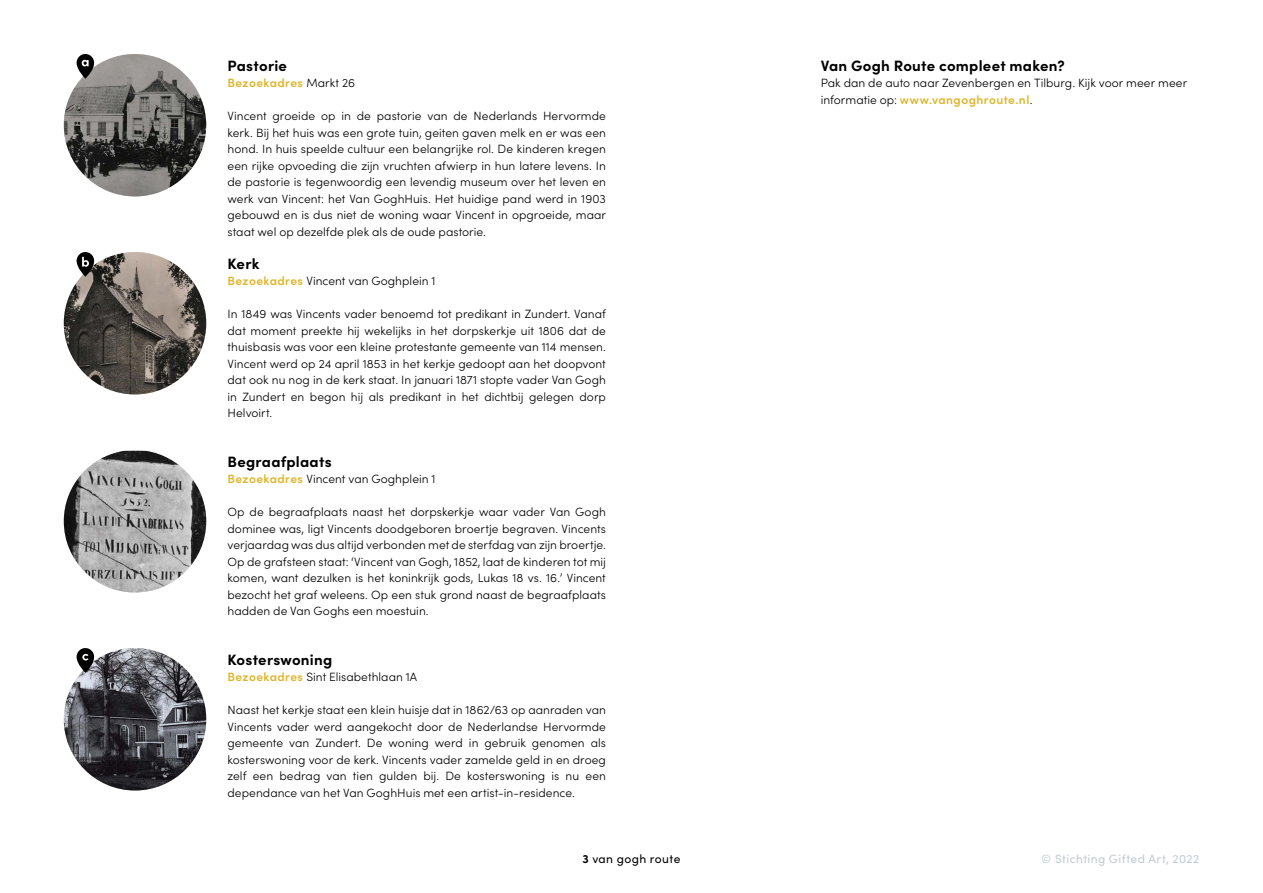
<style>
.page{position:relative;width:1263px;height:893px;background:#fff}
.page>*{position:absolute;margin:0;border:0;box-sizing:border-box;transform-origin:0 0}
.t1{font:700 15px "Sofia Pro";letter-spacing:.015em;color:#000}
.t2{font:300 12px/16.5px "Sofia Pro";letter-spacing:.005em;color:#000;text-align:justify}
.t3{font:12px "Sofia Pro";letter-spacing:.035em;color:#8298a7}
.t4{font:600 12px "Sofia Pro";letter-spacing:.035em;color:#deb529}
.t5{font:12px "Sofia Pro";letter-spacing:.035em;color:#000}
.s1{font-weight:300;color:#000}
.s2{font-weight:600;color:#deb529}
.s3{font-weight:700}
</style>
<div class="page">
<img style="left:64px;top:54px;width:142px;height:142px;border-radius:71px">
<svg style="left:76px;top:54px;width:18px;height:25px"></svg>
<img style="left:64px;top:252px;width:142px;height:142px;border-radius:71px">
<svg style="left:76px;top:252px;width:18px;height:25px"></svg>
<img style="left:64px;top:648px;width:142px;height:142px;border-radius:71px">
<img style="left:64px;top:451px;width:142px;height:141px">
<svg style="left:76px;top:648px;width:18px;height:25px"></svg>
<p class="t1" style="left:227px;top:54px;width:61px">Pastorie</p>
<p class="t4" style="left:227px;top:74px;width:129px">Bezoekadres <span class="s1">Markt 26</span></p>
<p class="t2" style="left:227px;top:107px;width:380px">Vincent groeide op in de pastorie van de Nederlands Hervormde kerk. Bij het huis was een grote tuin, geiten gaven melk en er was een hond. In huis speelde cultuur een belangrijke rol. De kinderen kregen een rijke opvoeding die zijn vruchten afwierp in hun latere levens. In de pastorie is tegenwoordig een levendig museum over het leven en werk van Vincent: het Van GoghHuis. Het huidige pand werd in 1903 gebouwd en is dus niet de woning waar Vincent in opgroeide, maar staat wel op dezelfde plek als de oude pastorie.</p>
<p class="t1" style="left:227px;top:252px;width:34px">Kerk</p>
<p class="t2" style="left:227px;top:272px;width:210px"><span class="s2">Bezoekadres</span> Vincent van Goghplein 1</p>
<p class="t2" style="left:227px;top:305px;width:380px">In 1849 was Vincents vader benoemd tot predikant in Zundert. Vanaf dat moment preekte hij wekelijks in het dorpskerkje uit 1806 dat de thuisbasis was voor een kleine protestante gemeente van 114 mensen.<br>Vincent werd op 24 april 1853 in het kerkje gedoopt aan het doopvont dat ook nu nog in de kerk staat. In januari 1871 stopte vader Van Gogh in Zundert en begon hij als predikant in het dichtbij gelegen dorp Helvoirt.</p>
<p class="t1" style="left:227px;top:450px;width:106px">Begraafplaats</p>
<p class="t2" style="left:227px;top:470px;width:210px"><span class="s2">Bezoekadres</span> Vincent van Goghplein 1</p>
<p class="t2" style="left:227px;top:503px;width:380px">Op de begraafplaats naast het dorpskerkje waar vader Van Gogh dominee was, ligt Vincents doodgeboren broertje begraven. Vincents verjaardag was dus altijd verbonden met de sterfdag van zijn broertje.<br>Op de grafsteen staat: ‘Vincent van Gogh, 1852, laat de kinderen tot mij komen, want dezulken is het koninkrijk gods, Lukas 18 vs. 16.’ Vincent bezocht het graf weleens. Op een stuk grond naast de begraafplaats hadden de Van Goghs een moestuin.</p>
<p class="t1" style="left:227px;top:648px;width:106px">Kosterswoning</p>
<p class="t2" style="left:227px;top:668px;width:191px"><span class="s2">Bezoekadres</span> Sint Elisabethlaan 1A</p>
<p class="t2" style="left:227px;top:701px;width:380px">Naast het kerkje staat een klein huisje dat in 1862/63 op aanraden van Vincents vader werd aangekocht door de Nederlandse Hervormde gemeente van Zundert. De woning werd in gebruik genomen als kosterswoning voor de kerk. Vincents vader zamelde geld in en droeg zelf een bedrag van tien gulden bij. De kosterswoning is nu een dependance van het Van GoghHuis met een artist-in-residence.</p>
<p class="t5" style="left:582px;top:850px;width:99px"><span class="s3">3</span> van gogh route</p>
<p class="t1" style="left:821px;top:54px;width:246px">Van Gogh Route compleet maken?</p>
<p class="t2" style="left:821px;top:74px;width:368px">Pak dan de auto naar Zevenbergen en Tilburg. Kijk voor meer meer informatie op: <span class="s2">www.vangoghroute.nl</span>.</p>
<p class="t3" style="left:1042px;top:850px;width:159px">© Stichting Gifted Art, 2022</p>
</div>
